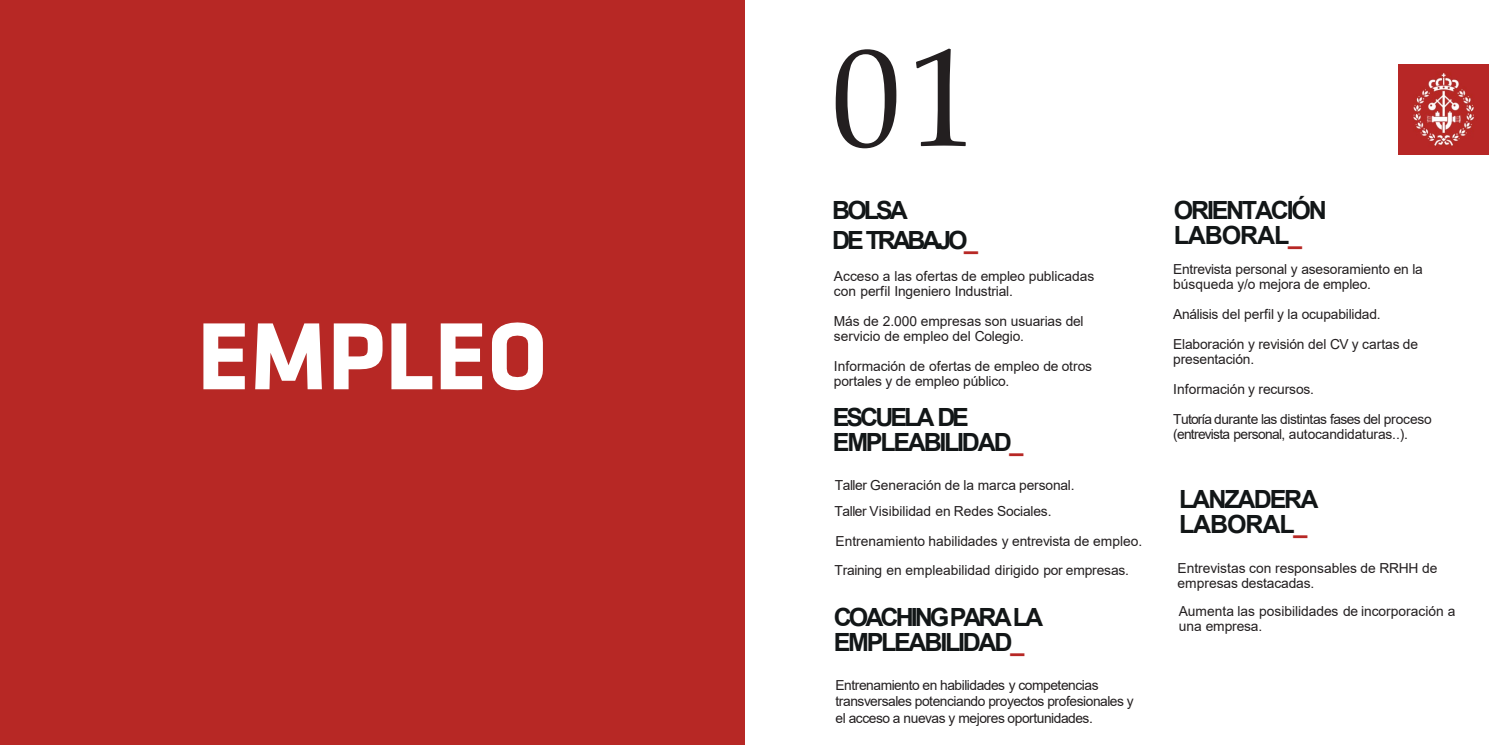
<style>
.page{position:relative;width:1489px;height:745px;background:#fff}
.page>*{position:absolute;margin:0;border:0;box-sizing:border-box;transform-origin:0 0}
.t1{font:140px "Palatino Linotype";color:#231f20}
.t2{font:700 25px/24.9px "Arial";letter-spacing:-.09em;color:#121617}
.t3{font:700 25px "Arial";letter-spacing:-.13em;color:#121617}
.t4{font:13.75px/15px "Arial";letter-spacing:-.015em;color:#231f20}
.t5{font:13.75px/16.5px "Arial";letter-spacing:-.035em;color:#231f20}
.s1{color:#b72825}
</style>
<div class="page">
<div style="left:1px;top:0;width:744px;height:744px;background:#b72825"></div>
<svg style="left:203px;top:323px;width:42px;height:66px"></svg>
<svg style="left:255px;top:323px;width:67px;height:66px"></svg>
<svg style="left:334px;top:323px;width:48px;height:66px"></svg>
<svg style="left:391px;top:323px;width:41px;height:66px"></svg>
<svg style="left:441px;top:323px;width:41px;height:66px"></svg>
<svg style="left:492px;top:322px;width:51px;height:68px"></svg>
<img style="left:1398px;top:64px;width:90px;height:91px">
<p class="t1" style="left:831px;top:-2px;width:147px">01</p>
<h2 class="t2" style="left:832px;top:198px;width:77px">BOLSA</h2>
<p class="t3" style="left:832px;top:223px;width:147px">DE TRABAJO<span class="s1">_</span></p>
<p class="t4" style="left:834px;top:268px;width:262px">Acceso a las ofertas de empleo publicadas con perfil Ingeniero Industrial.</p>
<p class="t4" style="left:834px;top:313px;width:251px">Más de 2.000 empresas son usuarias del servicio de empleo del Colegio.</p>
<p class="t4" style="left:834px;top:358px;width:260px">Información de ofertas de empleo de otros portales y de empleo público.</p>
<p class="t2" style="left:833px;top:404px;width:192px">ESCUELA DE<br>EMPLEABILIDAD<span class="s1">_</span></p>
<p class="t4" style="left:835px;top:477px;width:241px">Taller Generación de la marca personal.</p>
<p class="t4" style="left:834px;top:503px;width:218px">Taller Visibilidad en Redes Sociales.</p>
<p class="t4" style="left:835px;top:533px;width:308px">Entrenamiento habilidades y entrevista de empleo.</p>
<p class="t4" style="left:834px;top:562px;width:296px">Training en empleabilidad dirigido por empresas.</p>
<p class="t2" style="left:834px;top:604px;width:211px">COACHING PARA LA<br>EMPLEABILIDAD<span class="s1">_</span></p>
<p class="t5" style="left:835px;top:676px;width:300px">Entrenamiento en habilidades y competencias transversales potenciando proyectos profesionales y el acceso a nuevas y mejores oportunidades.</p>
<p class="t2" style="left:1174px;top:198px;width:154px">ORIENTACIÓN<br>LABORAL<span class="s1">_</span></p>
<p class="t4" style="left:1173px;top:261px;width:251px">Entrevista personal y asesoramiento en la búsqueda y/o mejora de empleo.</p>
<p class="t4" style="left:1173px;top:306px;width:209px">Análisis del perfil y la ocupabilidad.</p>
<p class="t4" style="left:1173px;top:336px;width:246px">Elaboración y revisión del CV y cartas de presentación.</p>
<p class="t4" style="left:1173px;top:382px;width:142px">Información y recursos.</p>
<p class="t5" style="left:1173px;top:412px;width:260px;line-height:15px">Tutoría durante las distintas fases del proceso (entrevista personal, autocandidaturas..).</p>
<p class="t2" style="left:1179px;top:487px;width:141px">LANZADERA<br>LABORAL<span class="s1">_</span></p>
<p class="t4" style="left:1177px;top:561px;width:261px">Entrevistas con responsables de RRHH de empresas destacadas.</p>
<p class="t4" style="left:1179px;top:603px;width:278px">Aumenta las posibilidades de incorporación a una empresa.</p>
</div>
